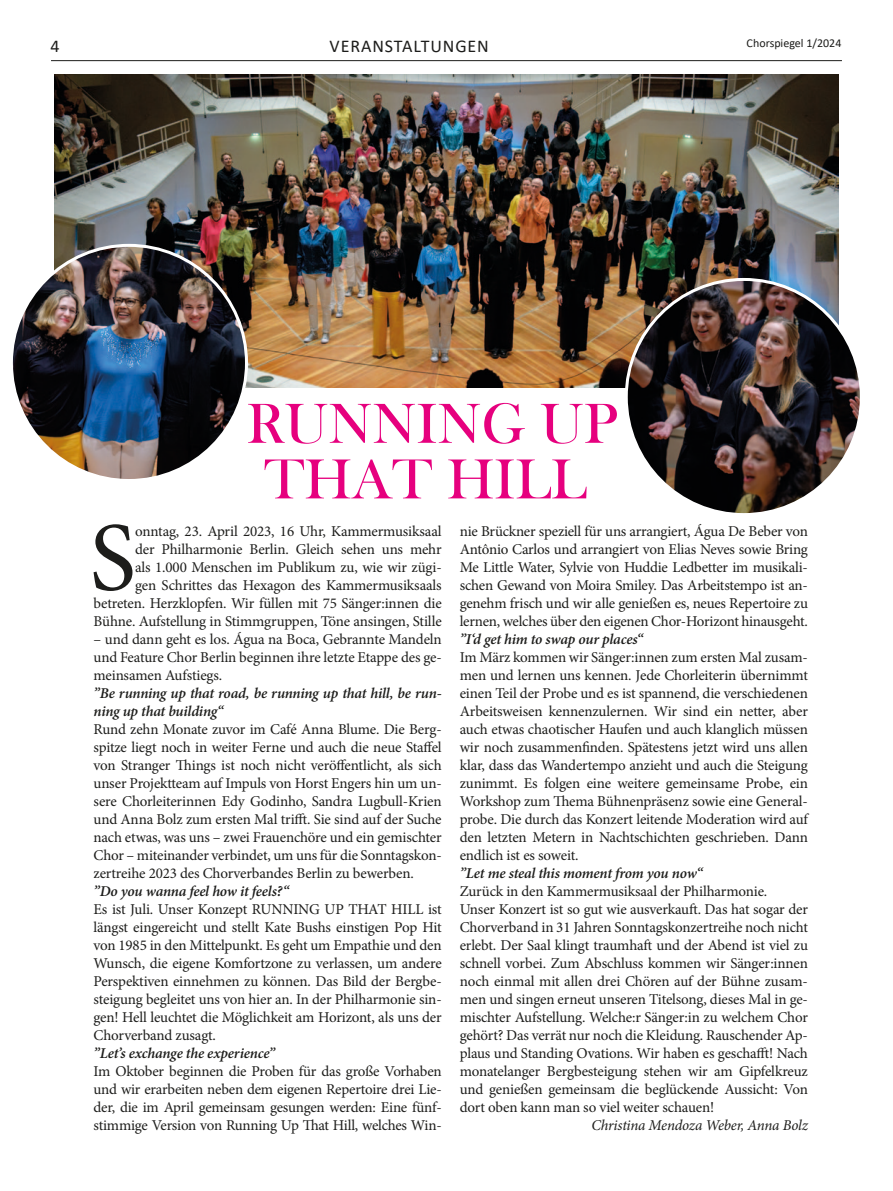
<style>
.page{position:relative;width:893px;height:1191px;background:#fff}
.page>*{position:absolute;margin:0;border:0;box-sizing:border-box;transform-origin:0 0}
.t1{font:98.1px "Minion Pro";color:#1d1d1b}
.t2{font:58.35px "Bask Old Face";color:#e6007e}
.t3{font:18px "Calibri";letter-spacing:.05em;color:#1d1d1b}
.t4{font:15px/18px "Minion Pro";letter-spacing:-.01em;color:#1d1d1b;text-align:justify}
.t5{font:italic 600 15px/18px "Minion Pro";letter-spacing:-.015em;color:#1d1d1b}
.t6{font:italic 15px "Minion Pro";letter-spacing:-.015em;color:#1d1d1b}
.t7{font:12px "Calibri";color:#1d1d1b}
</style>
<div class="page">
<img style="left:54px;top:74px;width:785px;height:314px">
<img style="left:626px;top:279px;width:235px;height:235px;border-radius:118px">
<img style="left:11px;top:245px;width:235px;height:235px;border-radius:118px">
<hr style="left:51px;top:60px;width:791px;height:1px;background:#1d1d1b">
<p class="t3" style="left:50px;top:33px;width:11px">4</p>
<p class="t3" style="left:330px;top:33px;width:161px">VERANSTALTUNGEN</p>
<p class="t7" style="left:747px;top:35px;width:96px">Chorspiegel 1/2024</p>
<p class="t2" style="left:247px;top:391px;width:372px">RUNNING UP</p>
<p class="t2" style="left:264px;top:447px;width:324px">THAT HILL</p>
<p class="t1" style="left:90px;top:492px;width:48px">S</p>
<p class="t4" style="left:94px;top:522px;width:350px;text-align:right">onntag, 23. April 2023, 16 Uhr, Kammermusiksaal<br>der Philharmonie Berlin. Gleich sehen uns mehr<br>als 1.000 Menschen im Publikum zu, wie wir zügi-<br>gen Schrittes das Hexagon des Kammermusiksaals betreten. Herzklopfen. Wir füllen mit 75 Sänger:innen die Bühne. Aufstellung in Stimmgruppen, Töne ansingen, Stille</p>
<p class="t4" style="left:94px;top:630px;width:350px">– und dann geht es los. Água na Boca, Gebrannte Mandeln und Feature Chor Berlin beginnen ihre letzte Etappe des ge&shy;meinsamen Aufstiegs.</p>
<p class="t5" style="left:94px;top:683px;width:350px">”Be running up that road, be running up that hill, be run&shy;ning up that building“</p>
<p class="t4" style="left:94px;top:720px;width:350px">Rund zehn Monate zuvor im Café Anna Blume. Die Berg&shy;spitze liegt noch in weiter Ferne und auch die neue Staffel von Stranger Things ist noch nicht veröffentlicht, als sich unser Projektteam auf Impuls von Horst Engers hin um un&shy;sere Chorleiterinnen Edy Godinho, Sandra Lugbull-Krien und Anna Bolz zum ersten Mal trifft. Sie sind auf der Suche nach etwas, was uns – zwei Frauenchöre und ein gemischter Chor – miteinander verbindet, um uns für die Sonntagskon&shy;zertreihe 2023 des Chorverbandes Berlin zu bewerben.</p>
<p class="t5" style="left:94px;top:881px;width:197px">”Do you wanna feel how it feels?“</p>
<p class="t4" style="left:94px;top:900px;width:350px">Es ist Juli. Unser Konzept RUNNING UP THAT HILL ist längst eingereicht und stellt Kate Bushs einstigen Pop Hit von 1985 in den Mittelpunkt. Es geht um Empathie und den Wunsch, die eigene Komfortzone zu verlassen, um andere Perspektiven einnehmen zu können. Das Bild der Bergbe&shy;steigung begleitet uns von hier an. In der Philharmonie sin&shy;gen! Hell leuchtet die Möglichkeit am Horizont, als uns der Chorverband zusagt.</p>
<p class="t5" style="left:94px;top:1043px;width:183px">”Let’s exchange the experience”</p>
<p class="t4" style="left:94px;top:1062px;width:350px">Im Oktober beginnen die Proben für das große Vorhaben und wir erarbeiten neben dem eigenen Repertoire drei Lie&shy;der, die im April gemeinsam gesungen werden: Eine fünf&shy;stimmige Version von Running Up That Hill, welches Win-</p>
<p class="t4" style="left:460px;top:522px;width:350px">nie Brückner speziell für uns arrangiert, Água De Beber von Antônio Carlos und arrangiert von Elias Neves sowie Bring Me Little Water, Sylvie von Huddie Ledbetter im musikali&shy;schen Gewand von Moira Smiley. Das Arbeitstempo ist an&shy;genehm frisch und wir alle genießen es, neues Repertoire zu lernen, welches über den eigenen Chor-Horizont hinausgeht.</p>
<p class="t5" style="left:460px;top:629px;width:185px">”I‘d get him to swap our places“</p>
<p class="t4" style="left:460px;top:648px;width:350px">Im März kommen wir Sänger:innen zum ersten Mal zusam&shy;men und lernen uns kennen. Jede Chorleiterin übernimmt einen Teil der Probe und es ist spannend, die verschiedenen Arbeitsweisen kennenzulernen. Wir sind ein netter, aber auch etwas chaotischer Haufen und auch klanglich müssen wir noch zusammenfinden. Spätestens jetzt wird uns allen klar, dass das Wandertempo anzieht und auch die Steigung zunimmt. Es folgen eine weitere gemeinsame Probe, ein Workshop zum Thema Bühnenpräsenz sowie eine General&shy;probe. Die durch das Konzert leitende Moderation wird auf den letzten Metern in Nachtschichten geschrieben. Dann endlich ist es soweit.</p>
<p class="t5" style="left:460px;top:863px;width:245px">”Let me steal this moment from you now“</p>
<p class="t4" style="left:460px;top:882px;width:309px">Zurück in den Kammermusiksaal der Philharmonie.</p>
<p class="t4" style="left:460px;top:900px;width:350px">Unser Konzert ist so gut wie ausverkauft. Das hat sogar der Chorverband in 31 Jahren Sonntagskonzertreihe noch nicht erlebt. Der Saal klingt traumhaft und der Abend ist viel zu schnell vorbei. Zum Abschluss kommen wir Sänger:innen noch einmal mit allen drei Chören auf der Bühne zusam&shy;men und singen erneut unseren Titelsong, dieses Mal in ge&shy;mischter Aufstellung. Welche:r Sänger:in zu welchem Chor gehört? Das verrät nur noch die Kleidung. Rauschender Ap&shy;plaus und Standing Ovations. Wir haben es geschafft! Nach monatelanger Bergbesteigung stehen wir am Gipfelkreuz und genießen gemeinsam die beglückende Aussicht: Von dort oben kann man so viel weiter schauen!</p>
<p class="t6" style="left:591px;top:1114px;width:218px">Christina Mendoza Weber, Anna Bolz</p>
</div>
